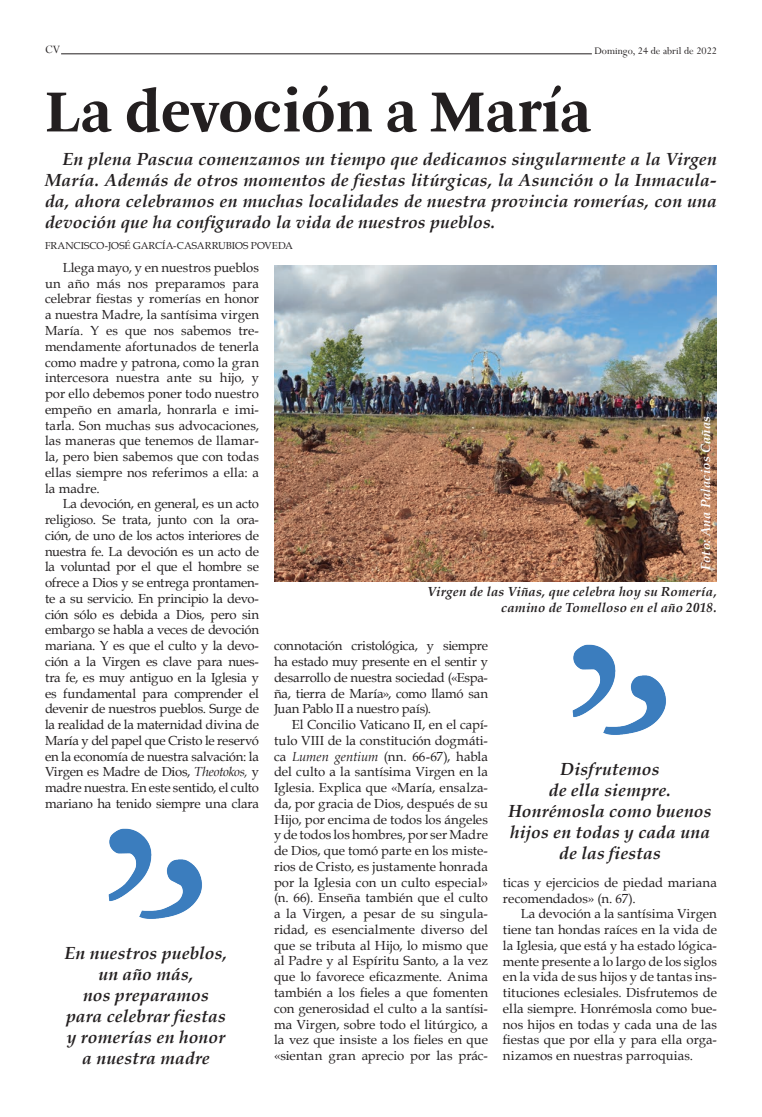
<style>
.page{position:relative;width:762px;height:1117px;background:#fff}
.page>*{position:absolute;margin:0;border:0;box-sizing:border-box;transform-origin:0 0}
.t1{font:700 62.5px "Arnhem";color:#231f20}
.t2{font:italic 700 17.5px/21px "Book Antiqua";letter-spacing:.01em;color:#231f20;text-align:center}
.t3{font:13.12px/15.8px "Book Antiqua";letter-spacing:-.005em;color:#231f20;text-align:justify}
.t4{font:italic 700 13.12px/15.8px "Book Antiqua";letter-spacing:.02em;color:#231f20;text-align:right}
.t5{font:italic 700 13.12px "Book Antiqua";letter-spacing:.015em;color:#fff}
.t6{font:12.5px "Perpetua";color:#231f20}
.t7{font:11.25px "Perpetua";color:#231f20}
.t8{font:10px "Book Antiqua";letter-spacing:.01em;color:#231f20}
.s1{font-style:italic}
</style>
<div class="page">
<hr style="left:61px;top:54px;width:531px;height:1px;background:#231f20">
<img style="left:572px;top:644px;width:94px;height:91px">
<img style="left:274px;top:265px;width:443px;height:316px">
<img style="left:108px;top:828px;width:94px;height:91px">
<p class="t6" style="left:45px;top:41px;width:17px">CV</p>
<p class="t7" style="left:594px;top:44px;width:124px">Domingo, 24 de abril de 2022</p>
<h1 class="t1" style="left:45px;top:77px;width:548px">La devoción a María</h1>
<p class="t2" style="left:45px;top:148px;width:673px;text-align:justify;text-indent:18px">En plena Pascua comenzamos un tiempo que dedicamos singularmente a la Virgen María. Además de otros momentos de fiestas litúrgicas, la Asunción o la Inmacula&shy;da, ahora celebramos en muchas localidades de nuestra provincia romerías, con una devoción que ha configurado la vida de nuestros pueblos.</p>
<p class="t8" style="left:45px;top:238px;width:249px">FRANCISCO-JOSÉ GARCÍA-CASARRUBIOS POVEDA</p>
<p class="t3" style="left:45px;top:259px;width:215px;text-indent:18px">Llega mayo, y en nuestros pueblos un año más nos preparamos para celebrar fiestas y romerías en honor a nuestra Madre, la santísima virgen María. Y es que nos sabemos tre&shy;mendamente afortunados de tenerla como madre y patrona, como la gran intercesora nuestra ante su hijo, y por ello debemos poner todo nuestro empeño en amarla, honrarla e imi&shy;tarla. Son muchas sus advocaciones, las maneras que tenemos de llamar&shy;la, pero bien sabemos que con todas ellas siempre nos referimos a ella: a la madre.</p>
<p class="t3" style="left:45px;top:495px;width:215px;text-indent:18px">La devoción, en general, es un acto religioso. Se trata, junto con la ora&shy;ción, de uno de los actos interiores de nuestra fe. La devoción es un acto de la voluntad por el que el hombre se ofrece a Dios y se entrega prontamen&shy;te a su servicio. En principio la devo&shy;ción sólo es debida a Dios, pero sin embargo se habla a veces de devoción mariana. Y es que el culto y la devo&shy;ción a la Virgen es clave para nues&shy;tra fe, es muy antiguo en la Iglesia y es fundamental para comprender el devenir de nuestros pueblos. Surge de la realidad de la maternidad divina de María y del papel que Cristo le reservó en la economía de nuestra salvación: la Virgen es Madre de Dios, <span class="s1">Theotokos,</span> y madre nuestra. En este sentido, el culto mariano ha tenido siempre una clara</p>
<p class="t5" style="left:696px;top:570px;width:156px;rotate:-90deg">Foto: Ana Palacios Cañas</p>
<p class="t4" style="left:427px;top:583px;width:291px">Virgen de las Viñas, que celebra hoy su Romería, camino de Tomelloso en el año 2018.</p>
<p class="t3" style="left:274px;top:637px;width:215px">connotación cristológica, y siempre ha estado muy presente en el sentir y desarrollo de nuestra sociedad («Espa&shy;ña, tierra de María», como llamó san Juan Pablo II a nuestro país).</p>
<p class="t3" style="left:274px;top:716px;width:215px;text-indent:18px">El Concilio Vaticano II, en el capí&shy;tulo VIII de la constitución dogmáti&shy;ca <span class="s1">Lumen gentium</span> (nn. 66-67), habla del culto a la santísima Virgen en la Iglesia. Explica que «María, ensalza&shy;da, por gracia de Dios, después de su Hijo, por encima de todos los ángeles y de todos los hombres, por ser Madre de Dios, que tomó parte en los miste&shy;rios de Cristo, es justamente honrada por la Iglesia con un culto especial» (n. 66). Enseña también que el culto a la Virgen, a pesar de su singula&shy;ridad, es esencialmente diverso del que se tributa al Hijo, lo mismo que al Padre y al Espíritu Santo, a la vez que lo favorece eficazmente. Anima también a los fieles a que fomenten con generosidad el culto a la santísi&shy;ma Virgen, sobre todo el litúrgico, a la vez que insiste a los fieles en que «sientan gran aprecio por las prác-</p>
<h2 class="t2" style="left:508px;top:757px;width:205px">Disfrutemos<br>de ella siempre.<br>Honrémosla como buenos hijos en todas y cada una de las fiestas</h2>
<p class="t3" style="left:503px;top:873px;width:215px">ticas y ejercicios de piedad mariana recomendados» (n. 67).</p>
<p class="t3" style="left:503px;top:905px;width:215px;text-indent:18px">La devoción a la santísima Virgen tiene tan hondas raíces en la vida de la Iglesia, que está y ha estado lógica&shy;mente presente a lo largo de los siglos en la vida de sus hijos y de tantas ins&shy;tituciones eclesiales. Disfrutemos de ella siempre. Honrémosla como bue&shy;nos hijos en todas y cada una de las fiestas que por ella y para ella orga&shy;nizamos en nuestras parroquias.</p>
<h2 class="t2" style="left:65px;top:942px;width:164px">En nuestros pueblos, un año más,<br>nos preparamos para celebrar fiestas y romerías en honor a nuestra madre</h2>
</div>
